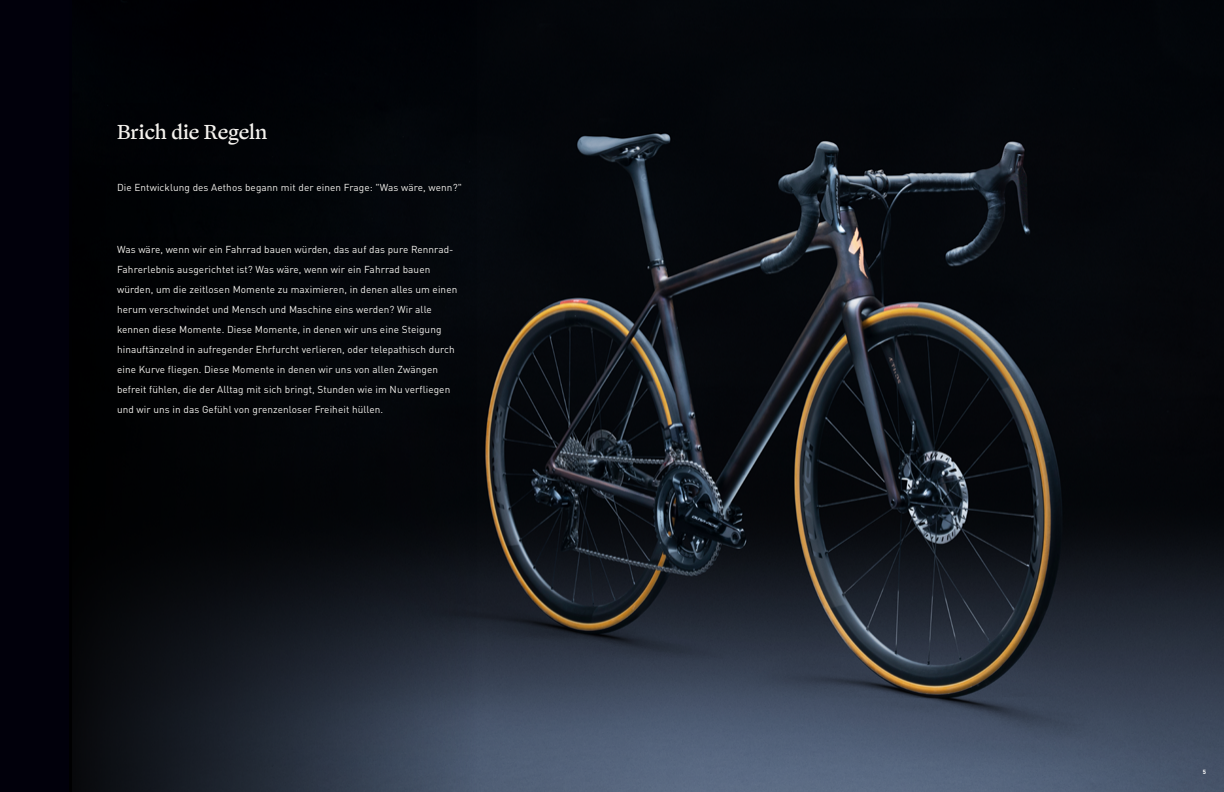
<style>
.page{position:relative;width:1224px;height:792px;background:#01000b}
.page>*{position:absolute;margin:0;border:0;box-sizing:border-box;transform-origin:0 0}
.t1{font:500 20px "Ogg Text DA";color:#f4f2ee}
.t2{font:10px/20px "DIN Pro";letter-spacing:.01em;color:#f4f2ee}
.t3{font:700 6px "DIN Pro";color:#fff}
</style>
<div class="page">
<img style="left:478px;top:133px;width:746px;height:659px">
<svg style="left:72px;top:136px;width:406px;height:656px"></svg>
<h1 class="t1" style="left:117px;top:119px;width:152px">Brich die Regeln</h1>
<p class="t2" style="left:117px;top:177px;width:347px">Die Entwicklung des Aethos begann mit der einen Frage: "Was wäre, wenn?"</p>
<p class="t2" style="left:117px;top:238px;width:342px">Was wäre, wenn wir ein Fahrrad bauen würden, das auf das pure Rennrad-Fahrerlebnis ausgerichtet ist? Was wäre, wenn wir ein Fahrrad bauen würden, um die zeitlosen Momente zu maximieren, in denen alles um einen herum verschwindet und Mensch und Maschine eins werden? Wir alle kennen diese Momente. Diese Momente, in denen wir uns eine Steigung hinauftänzelnd in aufregender Ehrfurcht verlieren, oder telepathisch durch eine Kurve fliegen. Diese Momente in denen wir uns von allen Zwängen befreit fühlen, die der Alltag mit sich bringt, Stunden wie im Nu verfliegen und wir uns in das Gefühl von grenzenloser Freiheit hüllen.</p>
<p class="t3" style="left:1203px;top:767px;width:5px">5</p>
</div>
